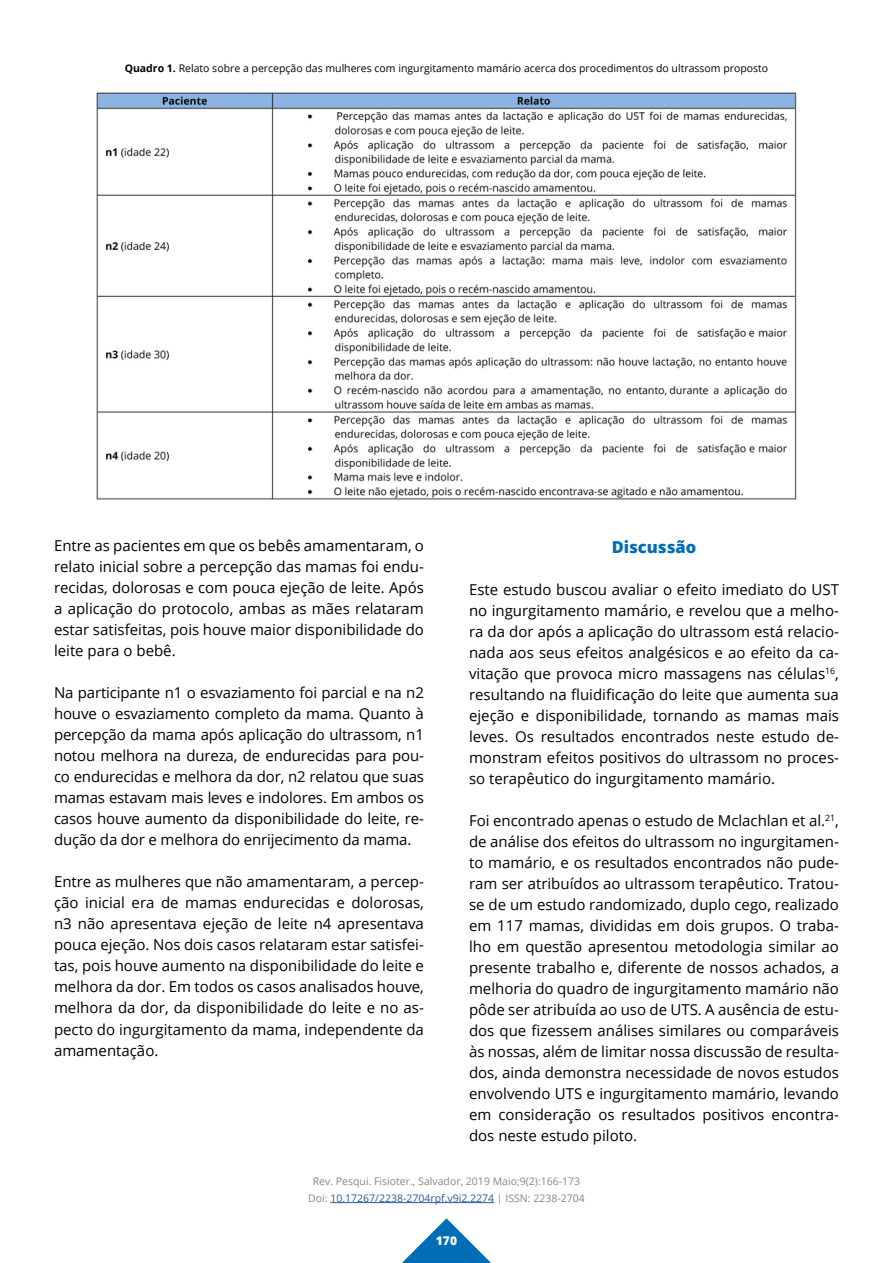
<style>
.page{position:relative;width:893px;height:1263px;background:#fff}
.page>*{position:absolute;margin:0;border:0;box-sizing:border-box;transform-origin:0 0}
.t1{font:800 16.5px "Open Sans";color:#006eb7}
.t2{font:15px/21px "Open Sans";color:#000;text-align:justify}
.t3{font:800 12px "Open Sans";color:#fff}
.t4{font:10.5px "Open Sans";color:#000}
.t5{font:10.5px/16.5px "Open Sans";color:#878787;text-align:center}
.s1{font-weight:700}
.s2{color:#275b9b}
</style>
<div class="page">
<svg style="left:402px;top:1218px;width:89px;height:45px"></svg>
<hr style="left:330px;top:1202px;width:164px;height:1px;background:#275b9b">
<img style="left:96px;top:92px;width:701px;height:408px">
<p class="t4" style="left:125px;top:61px;width:645px"><span class="s1">Quadro 1.</span> Relato sobre a percepção das mulheres com ingurgitamento mamário acerca dos procedimentos do ultrassom proposto</p>
<p class="t2" style="left:54px;top:535px;width:371px">Entre as pacientes em que os bebês amamentaram, o relato inicial sobre a percepção das mamas foi endu&shy;recidas, dolorosas e com pouca ejeção de leite. Após a aplicação do protocolo, ambas as mães relataram estar satisfeitas, pois houve maior disponibilidade do leite para o bebê.</p>
<p class="t2" style="left:54px;top:682px;width:371px">Na participante n1 o esvaziamento foi parcial e na n2 houve o esvaziamento completo da mama. Quanto à percepção da mama após aplicação do ultrassom, n1 notou melhora na dureza, de endurecidas para pou&shy;co endurecidas e melhora da dor, n2 relatou que suas mamas estavam mais leves e indolores. Em ambos os casos houve aumento da disponibilidade do leite, re&shy;dução da dor e melhora do enrijecimento da mama.</p>
<p class="t2" style="left:54px;top:871px;width:371px">Entre as mulheres que não amamentaram, a percep&shy;ção inicial era de mamas endurecidas e dolorosas, n3 não apresentava ejeção de leite n4 apresentava pouca ejeção. Nos dois casos relataram estar satisfei&shy;tas, pois houve aumento na disponibilidade do leite e melhora da dor. Em todos os casos analisados houve, melhora da dor, da disponibilidade do leite e no as&shy;pecto do ingurgitamento da mama, independente da amamentação.</p>
<p class="t1" style="left:612px;top:534px;width:86px">Discussão</p>
<p class="t2" style="left:469px;top:578px;width:371px">Este estudo buscou avaliar o efeito imediato do UST no ingurgitamento mamário, e revelou que a melho&shy;ra da dor após a aplicação do ultrassom está relacio&shy;nada aos seus efeitos analgésicos e ao efeito da ca&shy;vitação que provoca micro massagens nas células<sup>16</sup>, resultando na fluidificação do leite que aumenta sua ejeção e disponibilidade, tornando as mamas mais leves. Os resultados encontrados neste estudo de&shy;monstram efeitos positivos do ultrassom no proces&shy;so terapêutico do ingurgitamento mamário.</p>
<p class="t2" style="left:469px;top:809px;width:371px">Foi encontrado apenas o estudo de Mclachlan et al.<sup>21</sup>, de análise dos efeitos do ultrassom no ingurgitamen&shy;to mamário, e os resultados encontrados não pude&shy;ram ser atribuídos ao ultrassom terapêutico. Tratou&shy;se de um estudo randomizado, duplo cego, realizado em 117 mamas, divididas em dois grupos. O traba&shy;lho em questão apresentou metodologia similar ao presente trabalho e, diferente de nossos achados, a melhoria do quadro de ingurgitamento mamário não pôde ser atribuída ao uso de UTS. A ausência de estu&shy;dos que fizessem análises similares ou comparáveis às nossas, além de limitar nossa discussão de resulta&shy;dos, ainda demonstra necessidade de novos estudos envolvendo UTS e ingurgitamento mamário, levando em consideração os resultados positivos encontra&shy;dos neste estudo piloto.</p>
<p class="t5" style="left:308px;top:1173px;width:278px">Rev. Pesqui. Fisioter., Salvador, 2019 Maio;9(2):166-173<br>Doi: <span class="s2">10.17267/2238-2704rpf.v9i2.2274</span> | ISSN: 2238-2704</p>
<p class="t3" style="left:436px;top:1232px;width:23px">170</p>
</div>
